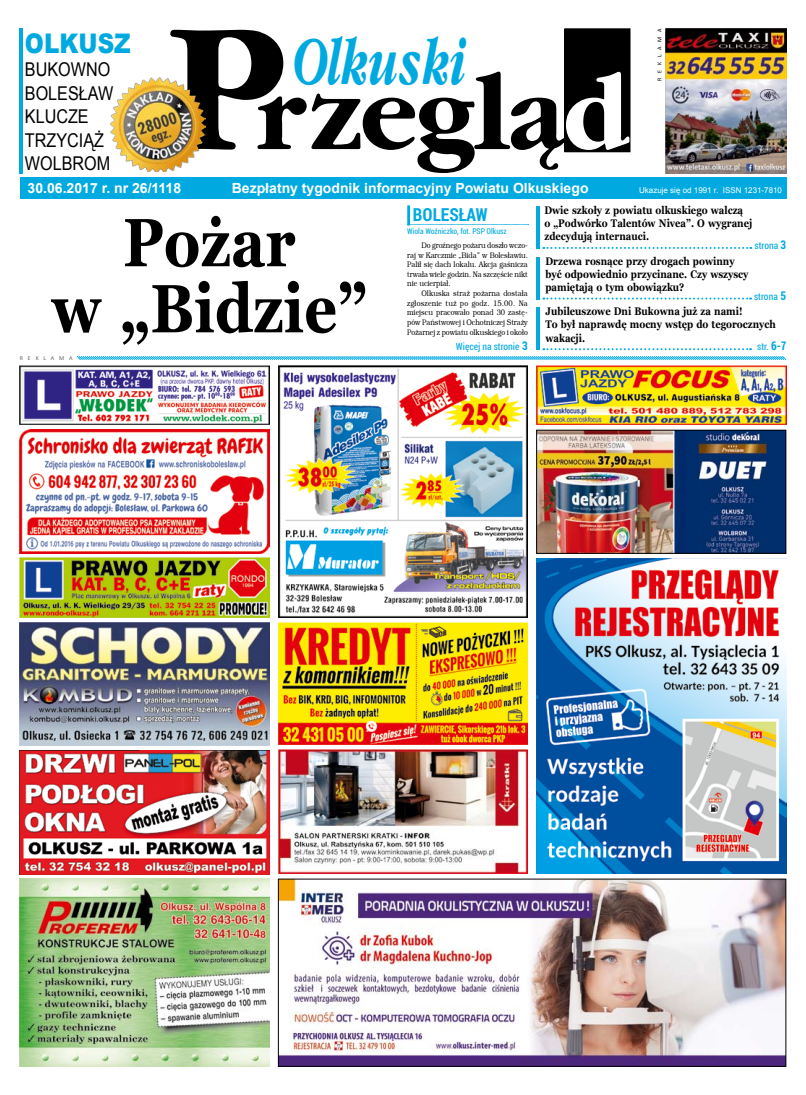
<style>
.page{position:relative;width:806px;height:1095px;background:#fff}
.page>*{position:absolute;margin:0;border:0;box-sizing:border-box;transform-origin:0 0}
.t1{font:700 109.1px "Gatineau";letter-spacing:-.005em;color:#000}
.t2{font:italic 700 70.9px "Gatineau";color:#00aae0;scale:.66 1}
.t3{font:700 68px/66px "Georgia";color:#000;text-align:center;scale:.85 1}
.t4{font:900 27px "Arial";color:#00aae0;scale:.85 1}
.t5{font:19px/23.5px "Arial";color:#000;scale:.85 1}
.t6{font:700 18px "Roboto Condensed";color:#00aae0}
.t7{font:700 14px "Arial";color:#fff}
.t8{font:700 11px/13.2px "Georgia";color:#000;scale:.85 1}
.t9{font:10px "Roboto Condensed";color:#00aae0}
.t10{font:8px/9.6px "Brooklyn";color:#000;text-align:justify;scale:.85 1}
.t11{font:8px "Arial";color:#fff}
.t12{font:8px "Roboto Condensed";color:#00aae0}
.t13{font:6px "Calibri";letter-spacing:.8em;color:#66615c}
.t14{font:6px "Calibri";letter-spacing:.8em;color:#000}
.s1{font-size:191px}
.s2{color:#fff}
.s3{font-weight:700;font-size:12px}
</style>
<div class="page">
<img style="left:20px;top:365px;width:249px;height:59px">
<img style="left:538px;top:432px;width:245px;height:119px">
<div style="left:536px;top:430px;width:249px;height:123px;border:1px solid #000"></div>
<div style="left:564px;top:29px;width:65px;height:123px;background:#000"></div>
<div style="left:564px;top:28px;width:66px;height:124px;border:1px solid #000"></div>
<div style="left:20px;top:177px;width:765px;height:22px;background:#00aae0"></div>
<hr style="left:20px;top:28px;width:3px;height:145px;background:#00aae0">
<img style="left:111px;top:77px;width:95px;height:95px">
<img style="left:536px;top:365px;width:249px;height:59px">
<img style="left:665px;top:28px;width:120px;height:145px">
<img style="left:20px;top:878px;width:249px;height:188px">
<hr style="left:536px;top:257px;width:3px;height:42px;background:#00aae0">
<svg style="left:543px;top:297px;width:207px;height:2px"></svg>
<hr style="left:536px;top:206px;width:3px;height:43px;background:#00aae0">
<svg style="left:543px;top:247px;width:207px;height:2px"></svg>
<hr style="left:536px;top:307px;width:3px;height:43px;background:#00aae0">
<img style="left:536px;top:558px;width:249px;height:315px">
<img style="left:20px;top:429px;width:249px;height:124px">
<hr style="left:407px;top:205px;width:3px;height:20px;background:#00aae0">
<svg style="left:407px;top:224px;width:121px;height:1px"></svg>
<img style="left:278px;top:365px;width:249px;height:252px">
<img style="left:280px;top:880px;width:503px;height:184px">
<img style="left:20px;top:557px;width:249px;height:60px">
<img style="left:20px;top:622px;width:249px;height:123px">
<img style="left:278px;top:749px;width:249px;height:124px">
<img style="left:20px;top:750px;width:249px;height:123px">
<img style="left:278px;top:622px;width:249px;height:122px">
<svg style="left:76px;top:348px;width:710px;height:12px"></svg>
<h3 class="t4" style="left:25px;top:23px;width:126px">OLKUSZ</h3>
<h3 class="t5" style="left:25px;top:58px;width:105px">BUKOWNO<br>BOLESŁAW<br>KLUCZE<br>TRZYCIĄŻ<br>WOLBROM</h3>
<h1 class="t1" style="left:168px;top:52px;width:461px"><span class="s1">P</span>rzegl¹<span class="s2">d</span></h1>
<h2 class="t2" style="left:295px;top:25px;width:264px">Olkuski</h2>
<p class="t14" style="left:655px;top:81px;width:54px;rotate:-90deg">REKLAMA</p>
<h3 class="t7" style="left:28px;top:178px;width:155px">30.06.2017 r. nr 26/1118</h3>
<h3 class="t7" style="left:232px;top:178px;width:358px">Bezpłatny tygodnik informacyjny Powiatu Olkuskiego</h3>
<p class="t11" style="left:638px;top:185px;width:144px">Ukazuje się od 1991 r. ISSN 1231-7810</p>
<h3 class="t3" style="left:51px;top:210px;width:373px">Pożar<br>w „Bidzie”</h3>
<p class="t13" style="left:20px;top:354px;width:54px">REKLAMA</p>
<h3 class="t6" style="left:412px;top:202px;width:76px">BOLESŁAW</h3>
<p class="t12" style="left:407px;top:225px;width:101px">Wiola Woźniczko, fot. PSP Olkusz</p>
<p class="t10" style="left:407px;top:240px;width:143px;text-indent:14px">Do groźnego pożaru doszło wczo&shy;raj w Karczmie „Bida” w Bolesławiu.<br>Palił się dach lokalu. Akcja gaśnicza trwała wiele godzin. Na szczęście nikt nie ucierpiał.</p>
<p class="t10" style="left:407px;top:288px;width:143px;text-indent:14px">Olkuska straż pożarna dostała zgłoszenie tuż po godz. 15.00. Na miejscu pracowało ponad 30 zastę&shy;pów Państwowej i Ochotniczej Straży Pożarnej z powiatu olkuskiego i około</p>
<p class="t9" style="left:455px;top:339px;width:73px">Więcej na stronie <span class="s3">3</span></p>
<h3 class="t8" style="left:544px;top:203px;width:246px">Dwie szkoły z powiatu olkuskiego walczą<br>o „Podwórko Talentów Nivea”. O wygranej zdecydują internauci.</h3>
<p class="t9" style="left:754px;top:238px;width:33px">strona <span class="s3">3</span></p>
<h3 class="t8" style="left:545px;top:254px;width:240px">Drzewa rosnące przy drogach powinny być odpowiednio przycinane. Czy wszyscy pamiętają o tym obowiązku?</h3>
<p class="t9" style="left:753px;top:289px;width:33px">strona <span class="s3">5</span></p>
<h3 class="t8" style="left:545px;top:305px;width:272px">Jubileuszowe Dni Bukowna już za nami!<br>To był naprawdę mocny wstęp do tegorocznych wakacji.</h3>
<p class="t9" style="left:756px;top:339px;width:30px">str. <span class="s3">6-7</span></p>
</div>
